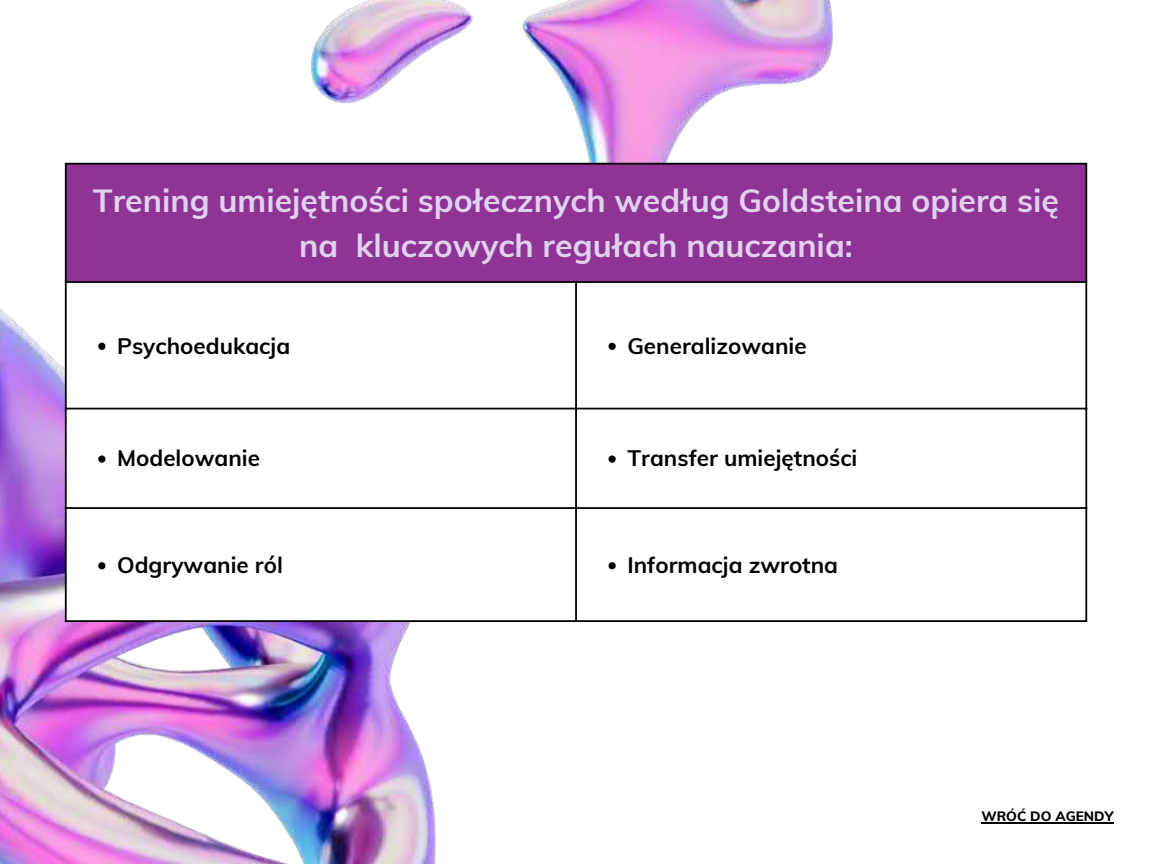
<style>
.page{position:relative;width:1152px;height:864px;background:#fff}
.page>*{position:absolute;margin:0;border:0;box-sizing:border-box;transform-origin:0 0}
.t1{font:700 31.95px/44.4px "Muli";color:#e0d2ef;text-align:center}
.t2{font:700 22.35px "Muli";color:#000}
.t3{font:800 13.65px "Muli";color:#000}
</style>
<div class="page">
<img style="left:0;top:0;width:834px;height:864px">
<div style="left:66px;top:163px;width:1021px;height:119px;background:#8f3395"></div>
<svg style="left:67px;top:283px;width:1018px;height:337px"></svg>
<svg style="left:98px;top:343px;width:7px;height:7px"></svg>
<svg style="left:609px;top:343px;width:7px;height:7px"></svg>
<svg style="left:98px;top:455px;width:7px;height:8px"></svg>
<svg style="left:609px;top:455px;width:7px;height:8px"></svg>
<svg style="left:98px;top:562px;width:7px;height:7px"></svg>
<svg style="left:609px;top:562px;width:7px;height:7px"></svg>
<hr style="left:65px;top:165px;width:2px;height:455px;background:#000">
<hr style="left:575px;top:283px;width:2px;height:337px;background:#000">
<hr style="left:1085px;top:165px;width:2px;height:455px;background:#000">
<hr style="left:65px;top:163px;width:1022px;height:2px;background:#000">
<hr style="left:65px;top:281px;width:1022px;height:2px;background:#000">
<hr style="left:65px;top:408px;width:1022px;height:1px;background:#000">
<hr style="left:65px;top:507px;width:1022px;height:2px;background:#000">
<hr style="left:65px;top:620px;width:1022px;height:2px;background:#000">
<hr style="left:981px;top:822px;width:132px;height:2px;background:#000">
<h1 class="t1" style="left:93px;top:178px;width:968px">Trening umiejętności społecznych według Goldsteina opiera się na kluczowych regułach nauczania:</h1>
<p class="t2" style="left:117px;top:331px;width:175px">Psychoedukacja</p>
<p class="t2" style="left:627px;top:331px;width:181px">Generalizowanie</p>
<p class="t2" style="left:117px;top:444px;width:144px">Modelowanie</p>
<p class="t2" style="left:627px;top:444px;width:232px">Transfer umiejętności</p>
<p class="t2" style="left:117px;top:551px;width:167px">Odgrywanie ról</p>
<p class="t2" style="left:627px;top:551px;width:212px">Informacja zwrotna</p>
<p class="t3" style="left:981px;top:807px;width:134px">WRÓĆ DO AGENDY</p>
</div>
